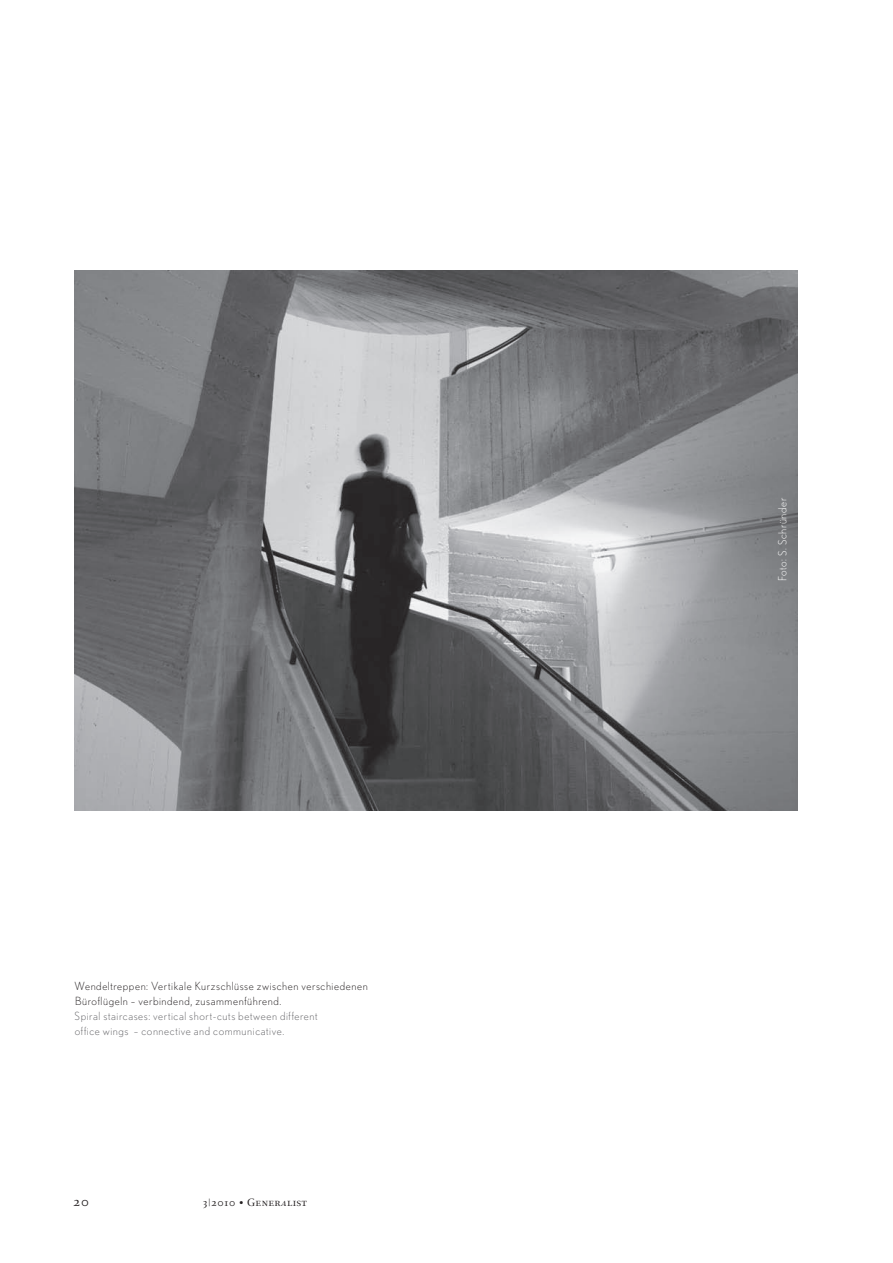
<style>
.page{position:relative;width:893px;height:1263px;background:#fff}
.page>*{position:absolute;margin:0;border:0;box-sizing:border-box;transform-origin:0 0}
.t1{font:15px "La Police BP";color:#231f20}
.t2{font:12px "La Police BP";letter-spacing:.03em;color:#231f20}
.t3{font:300 11.25px/15px "Nobel";letter-spacing:.05em;color:#231f20}
.t4{font:300 11.25px/15px "Nobel";letter-spacing:.05em;color:#636366}
.t5{font:300 11.25px "Nobel";letter-spacing:.05em;color:#fff}
.s1{font-style:italic}
</style>
<div class="page">
<img style="left:74px;top:270px;width:723px;height:540px">
<p class="t3" style="left:75px;top:979px;width:295px">Wendeltreppen: Vertikale Kurzschlüsse zwischen verschiedenen<br>Büroflügeln – verbindend, zusammenführend.</p>
<p class="t4" style="left:75px;top:1009px;width:245px">Spiral staircases: vertical short-cuts between different office wings – connective and communicative.</p>
<h1 class="t1" style="left:74px;top:1196px;width:17px">20</h1>
<p class="t2" style="left:203px;top:1198px;width:105px">3|2010 • GENER<span class="s1">A</span>LIST</p>
<p class="t5" style="left:778px;top:581px;width:85px;rotate:-90deg">Foto: S. Schründer</p>
</div>
